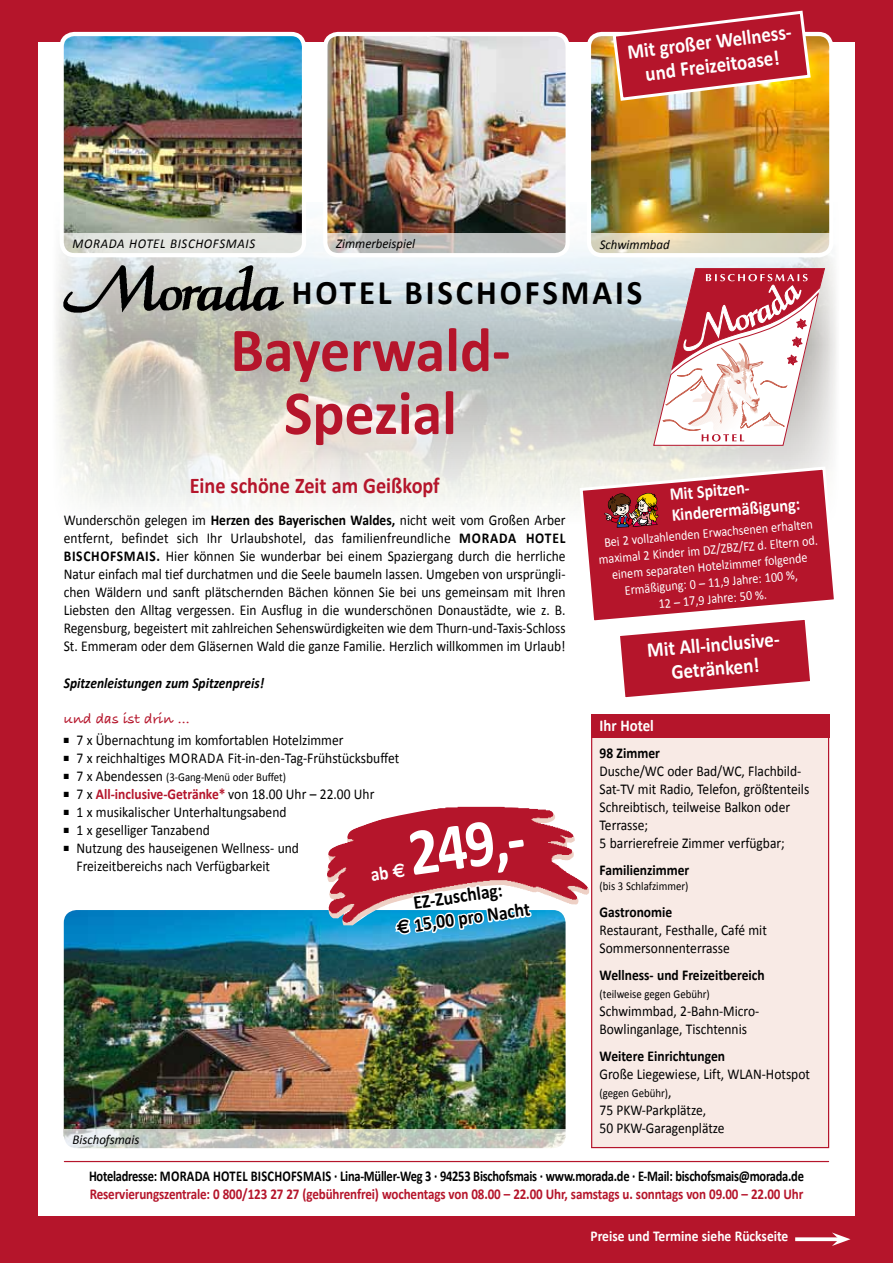
<style>
.page{position:relative;width:893px;height:1263px;background:#b5152b}
.page>*{position:absolute;margin:0;border:0;box-sizing:border-box;transform-origin:0 0}
.t1{font:700 67.5px "Calibri";color:#fff;scale:.88 1}
.t2{font:700 63px/63px "Calibri";color:#b5152b;text-align:center;scale:.95 1}
.t3{font:700 34.5px "Calibri";letter-spacing:.09em;color:#000;scale:.95 1}
.t4{font:700 22.5px "Calibri";color:#b5152b;scale:.9 1}
.t5{font:700 21px/24px "Calibri";color:#fff;text-align:center;scale:.9 1}
.t6{font:700 19.5px/22.5px "Calibri";color:#000;scale:.9 1}
.t7{font:700 18px/21px "Calibri";color:#fff;scale:.88 1}
.t8{font:700 16.5px "Calibri";color:#fff;scale:.9 1}
.t9{font:15px/18px "Calibri";color:#000;scale:.9 1}
.t10{font:700 15px "Calibri";color:#000;scale:.83 1}
.t11{font:700 15px "Calibri";letter-spacing:-.01em;color:#b5152b;scale:.87 1}
.t12{font:700 15px "Calibri";color:#000;scale:.9 1}
.t13{font:700 15px "Calibri";letter-spacing:-.01em;color:#b5152b;scale:.9 1}
.t14{font:italic 700 15px "Calibri";color:#000;scale:.9 1}
.t15{font:700 15px "Calibri";color:#fff;scale:.9 1}
.t16{font:700 15px "Bradley Hand ITCTT";color:#b5152b}
.t17{font:13.5px/16.5px "Calibri";color:#fff;text-align:center;scale:.9 1}
.t18{font:italic 13.5px "Calibri";color:#000;scale:.95 1}
.t19{font:italic 13.5px "Calibri";letter-spacing:.05em;color:#000;scale:.95 1}
.t20{font:12px "Calibri";color:#000;scale:.9 1}
.s1{font-weight:700}
.s2{font-size:15px}
.s3{color:#000}
.s4{font-weight:400;color:#000}
</style>
<div class="page">
<div style="left:38px;top:43px;width:817px;height:1173px;background:#fff"></div>
<img style="left:64px;top:910px;width:502px;height:219px">
<svg style="left:64px;top:1129px;width:502px;height:19px;background:#cbcdc4"></svg>
<img style="left:56px;top:236px;width:781px;height:271px">
<hr style="left:64px;top:1161px;width:765px;height:1px;background:#b5152b">
<img style="left:589px;top:37px;width:242px;height:218px">
<div style="left:587px;top:32px;width:246px;height:225px;border:4px solid #fff;border-radius:13px"></div>
<img style="left:325px;top:37px;width:243px;height:218px">
<div style="left:323px;top:32px;width:247px;height:225px;border:4px solid #fff;border-radius:13px"></div>
<img style="left:62px;top:37px;width:242px;height:218px">
<div style="left:60px;top:32px;width:246px;height:225px;border:4px solid #fff;border-radius:13px"></div>
<svg style="left:64px;top:234px;width:238px;height:19px;background:#e1e3dd"></svg>
<svg style="left:327px;top:234px;width:239px;height:19px;background:#bebebc"></svg>
<svg style="left:591px;top:234px;width:238px;height:19px;background:#ddd6be"></svg>
<svg style="left:653px;top:268px;width:172px;height:178px"></svg>
<img style="left:64px;top:266px;width:219px;height:47px">
<div style="left:591px;top:714px;width:238px;height:434px;background:#f8eae5;border:1px solid #b5152b"></div>
<div style="left:591px;top:714px;width:238px;height:24px;background:#b5152b"></div>
<svg style="left:611px;top:10px;width:201px;height:92px"></svg>
<svg style="left:795px;top:1237px;width:37px;height:4px"></svg>
<svg style="left:832px;top:1232px;width:18px;height:14px"></svg>
<img style="left:327px;top:806px;width:262px;height:119px">
<svg style="left:578px;top:465px;width:259px;height:233px"></svg>
<svg style="left:371px;top:846px;width:163px;height:123px"></svg>
<h3 class="t5" style="left:626px;top:40px;width:190px;rotate:-7deg">Mit großerWellness&shy;und Freizeitoase!</h3>
<p class="t19" style="left:73px;top:235px;width:194px">MORADA HOTEL BISCHOFSMAIS</p>
<p class="t18" style="left:336px;top:235px;width:85px">Zimmerbeispiel</p>
<p class="t18" style="left:600px;top:235px;width:75px">Schwimmbad</p>
<h3 class="t3" style="left:292px;top:271px;width:335px">Hotel BISCHOFSMAIS</h3>
<h2 class="t2" style="left:230px;top:318px;width:296px">Bayerwald-<br>Spezial</h2>
<h3 class="t4" style="left:190px;top:471px;width:279px">Eine schöne Zeit am Geißkopf</h3>
<p class="t9" style="left:64px;top:511px;width:559px">Wunderschön gelegen im <span class="s1">Herzen des Bayerischen Waldes,</span> nicht weit vom Großen Arber entfernt, befindet sich Ihr Urlaubshotel, das familienfreundliche <span class="s1">MORADA</span></p>
<p class="t7" style="left:669px;top:484px;width:148px;rotate:-5deg">Mit Spitzen-<br>Kinderermäßigung:</p>
<p class="t17" style="left:597px;top:534px;width:246px;rotate:-5deg">Bei 2 vollzahlenden Erwachsenen erhalten maximal2 Kinder im DZ/ZBZ/FZ d. Eltern od. einem separaten Hotelzimmer folgende Ermäßigung: 0 – 11,9 Jahre: 100 %,<br>12 – 17,9 Jahre: 50 %.</p>
<p class="t9" style="left:64px;top:529px;width:559px;text-indent:462px"><span class="s1">HOTEL BISCHOFS-MAIS.</span> Hier können Sie wunderbar bei einem Spaziergang durch die herrliche Natur einfach mal tief durchatmen und die Seele baumeln lassen. Umgeben von ursprüngli&shy;chen Wäldern und sanft plätschernden Bächen können Sie bei uns gemeinsam mit Ihren Liebsten den Alltag vergessen. Ein Ausflug in die wunderschönen Donaustädte, wie z. B.<br>Regensburg, begeistert mit zahlreichen Sehenswürdigkeiten wie dem Thurn-und-Taxis-Schloss St. Emmeram oder dem Gläsernen Wald die ganze Familie. Herzlich willkommen im Urlaub!</p>
<p class="t14" style="left:64px;top:674px;width:224px">Spitzenleistungen zum Spitzenpreis!</p>
<p class="t16" style="left:64px;top:707px;width:127px">und das ist drin ...</p>
<p class="t9" style="left:64px;top:731px;width:312px">■ 7 x Übernachtung im komfortablen Hotelzimmer</p>
<p class="t9" style="left:64px;top:749px;width:374px">■ 7 x reichhaltiges MORADA Fit-in-den-Tag-Frühstücksbuffet</p>
<p class="t20" style="left:64px;top:770px;width:249px">■ <span class="s2">7 x Abendessen</span> (3-Gang-Menü oder Buffet)</p>
<p class="t13" style="left:64px;top:785px;width:347px"><span class="s3">■</span> <span class="s4">7 x</span> All-inclusive-Getränke* <span class="s4">von 18.00 Uhr – 22.00 Uhr</span></p>
<p class="t9" style="left:64px;top:803px;width:249px">■ 1 x musikalischer Unterhaltungsabend</p>
<p class="t9" style="left:64px;top:821px;width:164px">■ 1 x geselliger Tanzabend</p>
<p class="t9" style="left:77px;top:839px;width:249px;text-indent:-13px">■ Nutzung des hauseigenen Wellness- und<br>Freizeitbereichs nach Verfügbarkeit</p>
<h3 class="t5" style="left:646px;top:638px;width:154px;rotate:-5deg">Mit All-inclusive-<br>Getränken!</h3>
<p class="t8" style="left:600px;top:715px;width:62px">Ihr Hotel</p>
<p class="t12" style="left:600px;top:743px;width:69px">98 Zimmer</p>
<p class="t9" style="left:600px;top:762px;width:235px">Dusche/WC oder Bad/WC, Flachbild-<br>Sat-TV mit Radio, Telefon, größtenteils<br>Schreibtisch, teilweise Balkon oder<br>Terrasse;<br>5 barrierefreie Zimmer verfügbar;</p>
<p class="t12" style="left:600px;top:860px;width:101px">Familienzimmer</p>
<p class="t20" style="left:600px;top:878px;width:100px">(bis 3 Schlafzimmer)</p>
<p class="t12" style="left:600px;top:902px;width:82px">Gastronomie</p>
<p class="t9" style="left:600px;top:921px;width:187px">Restaurant, Festhalle, Café mit<br>Sommersonnenterrasse</p>
<p class="t12" style="left:600px;top:965px;width:185px">Wellness- und Freizeitbereich</p>
<p class="t20" style="left:600px;top:986px;width:124px">(teilweise gegen Gebühr)</p>
<p class="t9" style="left:600px;top:1002px;width:179px">Schwimmbad, 2-Bahn-Micro-<br>Bowlinganlage, Tischtennis</p>
<p class="t12" style="left:600px;top:1046px;width:141px">Weitere Einrichtungen</p>
<p class="t9" style="left:600px;top:1065px;width:235px">Große Liegewiese, Lift, WLAN-Hotspot</p>
<p class="t20" style="left:600px;top:1085px;width:82px">(gegen Gebühr)<span class="s2">,</span></p>
<p class="t9" style="left:600px;top:1101px;width:141px">75 PKW-Parkplätze,<br>50 PKW-Garagenplätze</p>
<h1 class="t1" style="left:403px;top:810px;width:134px;rotate:-8deg">249,-</h1>
<h3 class="t6" style="left:410px;top:892px;width:134px;rotate:-8deg">EZ-Zuschlag:<br>15,00 pro Nacht</h3>
<p class="t18" style="left:73px;top:1130px;width:72px">Bischofsmais</p>
<p class="t10" style="left:89px;top:1166px;width:863px">Hoteladresse: Morada Hotel Bisch ofsmais · Lina-Müller-Weg 3 · 94253 Bischofsmais · www.morada.de · E-Mail: bischofsmais@morada.de</p>
<p class="t11" style="left:90px;top:1184px;width:822px">Reservierungszentrale: 0 800/123 27 27 (gebührenfrei) wochentags von 08.00 – 22.00 Uhr, samstags u. sonntags von 09.00 – 22.00 Uhr</p>
<p class="t15" style="left:590px;top:1227px;width:221px">Preise und Termine siehe Rückseite</p>
</div>
